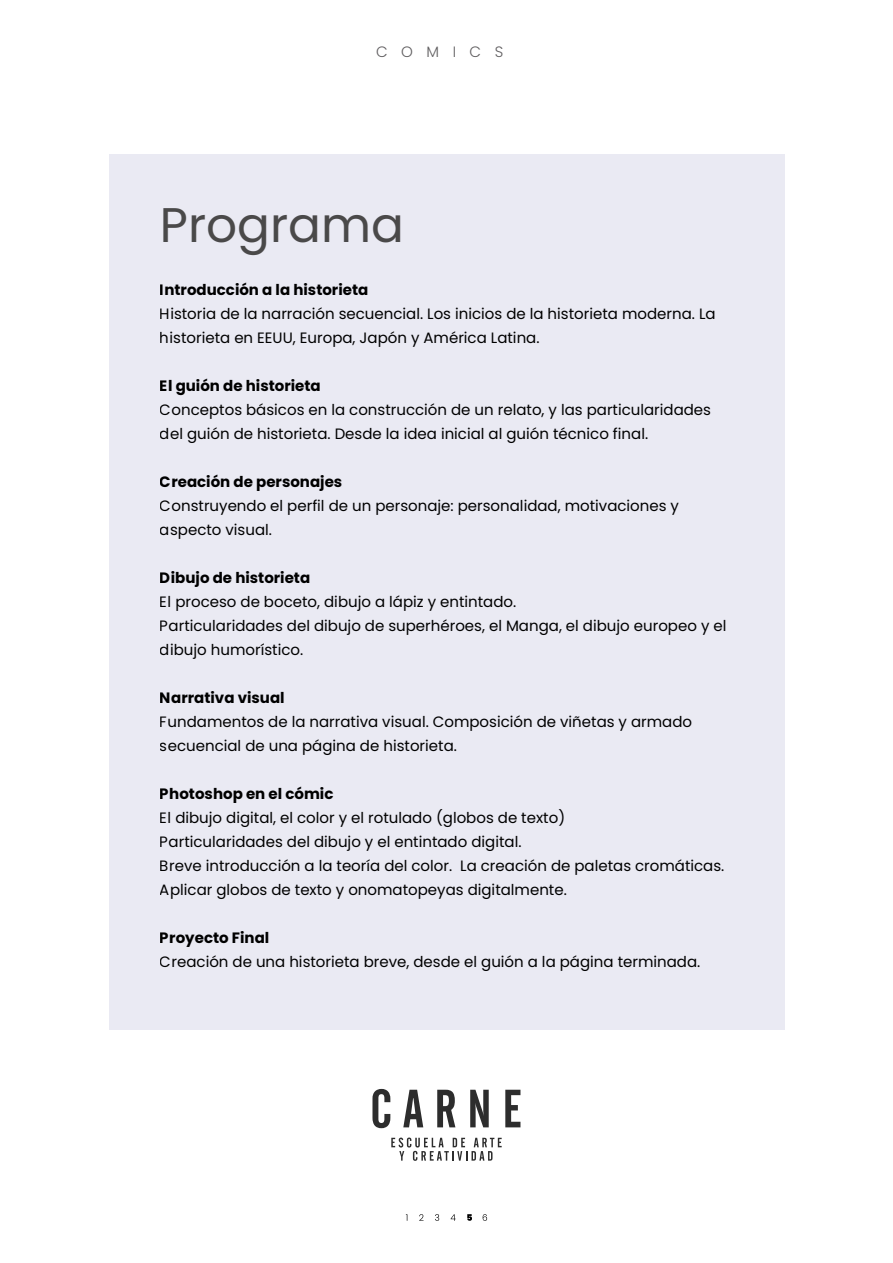
<style>
.page{position:relative;width:893px;height:1263px;background:#fff}
.page>*{position:absolute;margin:0;border:0;box-sizing:border-box;transform-origin:0 0}
.t1{font:48.6px "Poppins";color:#4a4949}
.t2{font:15px/24px "Poppins";color:#000}
.t3{font:700 15px "Poppins";color:#000}
.t4{font:300 15px "Poppins";letter-spacing:.9em;color:#605e60}
</style>
<div class="page">
<svg style="left:419px;top:1214px;width:5px;height:7px"></svg>
<svg style="left:435px;top:1214px;width:4px;height:7px"></svg>
<svg style="left:451px;top:1214px;width:5px;height:7px"></svg>
<svg style="left:467px;top:1214px;width:5px;height:7px"></svg>
<svg style="left:483px;top:1214px;width:4px;height:7px"></svg>
<div style="left:109px;top:154px;width:675px;height:876px;background:#eaeaf3"></div>
<svg style="left:437px;top:1090px;width:18px;height:37px"></svg>
<svg style="left:403px;top:1090px;width:20px;height:37px"></svg>
<svg style="left:505px;top:1090px;width:15px;height:37px"></svg>
<svg style="left:372px;top:1089px;width:18px;height:39px"></svg>
<svg style="left:470px;top:1090px;width:19px;height:37px"></svg>
<svg style="left:391px;top:1137px;width:111px;height:24px"></svg>
<p class="t4" style="left:376px;top:43px;width:129px">COMICS</p>
<h1 class="t1" style="left:160px;top:197px;width:246px">Programa</h1>
<p class="t3" style="left:160px;top:281px;width:210px">Introducción a la historieta</p>
<p class="t2" style="left:160px;top:302px;width:557px">Historia de la narración secuencial. Los inicios de la historieta moderna. La historieta en EEUU, Europa, Japón y América Latina.</p>
<p class="t3" style="left:160px;top:377px;width:162px">El guión de historieta</p>
<p class="t2" style="left:160px;top:398px;width:553px">Conceptos básicos en la construcción de un relato, y las particularidades del guión de historieta. Desde la idea inicial al guión técnico final.</p>
<p class="t3" style="left:160px;top:473px;width:184px">Creación de personajes</p>
<p class="t2" style="left:160px;top:494px;width:521px">Construyendo el perfil de un personaje: personalidad, motivaciones y aspecto visual.</p>
<p class="t3" style="left:160px;top:569px;width:152px">Dibujo de historieta</p>
<p class="t2" style="left:160px;top:590px;width:568px">El proceso de boceto, dibujo a lápiz y entintado.<br>Particularidades del dibujo de superhéroes, el Manga, el dibujo europeo y el dibujo humorístico.</p>
<p class="t3" style="left:160px;top:689px;width:126px">Narrativa visual</p>
<p class="t2" style="left:160px;top:710px;width:534px">Fundamentos de la narrativa visual. Composición de viñetas y armado secuencial de una página de historieta.</p>
<p class="t3" style="left:160px;top:785px;width:175px">Photoshop en el cómic</p>
<p class="t2" style="left:160px;top:806px;width:566px">El dibujo digital, el color y el rotulado (globos de texto)<br>Particularidades del dibujo y el entintado digital.<br>Breve introducción a la teoría del color. La creación de paletas cromáticas.<br>Aplicar globos de texto y onomatopeyas digitalmente.</p>
<p class="t3" style="left:160px;top:929px;width:111px">Proyecto Final</p>
<p class="t2" style="left:160px;top:950px;width:542px">Creación de una historieta breve, desde el guión a la página terminada.</p>
</div>
